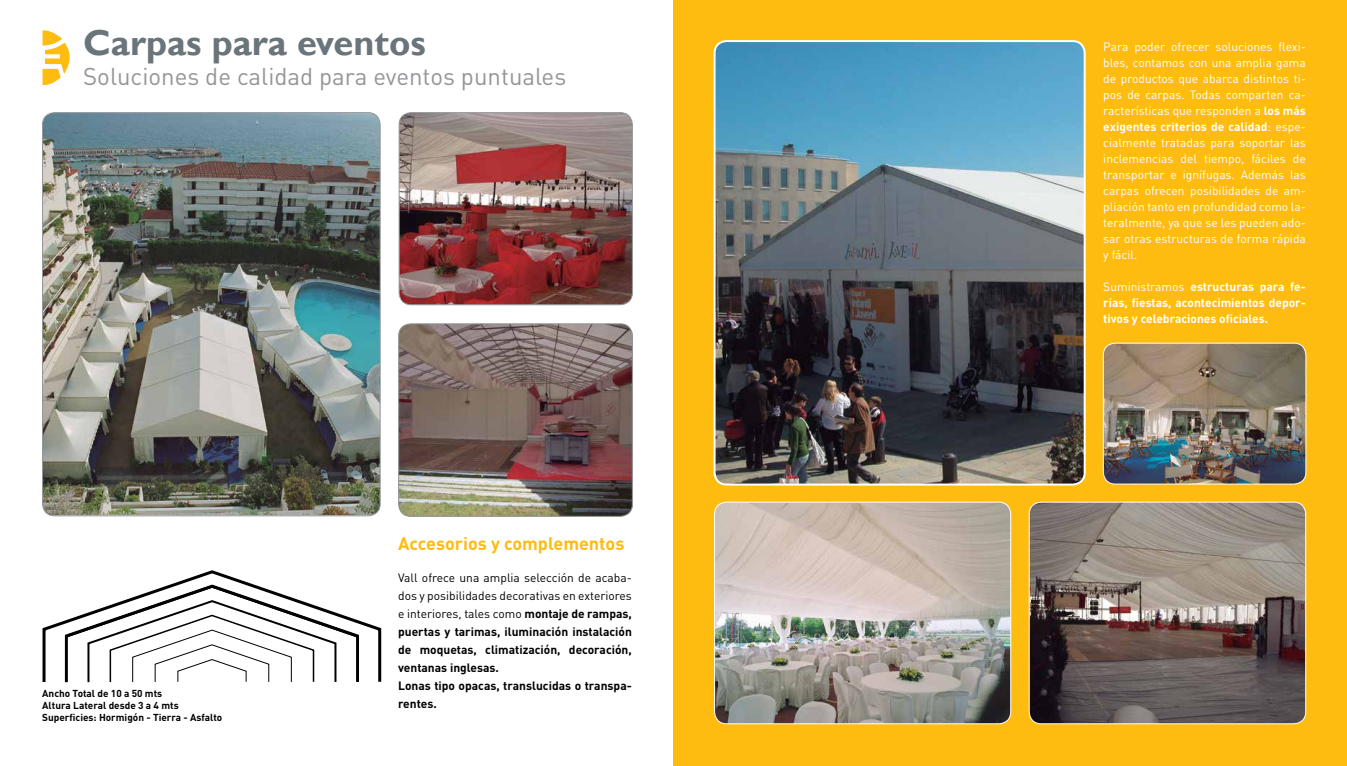
<style>
.page{position:relative;width:1347px;height:766px;background:#fff}
.page>*{position:absolute;margin:0;border:0;box-sizing:border-box;transform-origin:0 0}
.t1{font:700 36px "Gill Sans";color:#6a747b}
.t2{font:24px "DIN Pro";color:#939598}
.t3{font:700 18px "DIN Pro";color:#febc11}
.t4{font:12px/16px "DIN Pro";color:#fff;text-align:justify}
.t5{font:700 12px/18px "DIN Pro";color:#000}
.t6{font:700 12px/16px "DIN Pro";color:#fff;text-align:justify}
.t7{font:700 10px/12px "DIN Pro";color:#000}
.s1{font-weight:400}
.s2{font-weight:700}
</style>
<div class="page">
<div style="left:673px;top:0;width:673px;height:765px;background:#febc11"></div>
<img style="left:43px;top:114px;width:336px;height:401px">
<div style="left:42px;top:112px;width:339px;height:404px;border:1px solid #939598;border-radius:12px"></div>
<img style="left:714px;top:503px;width:296px;height:220px">
<div style="left:714px;top:501px;width:297px;height:223px;border:1px solid #fff;border-radius:12px"></div>
<img style="left:1030px;top:503px;width:275px;height:220px">
<div style="left:1028px;top:501px;width:278px;height:223px;border:1px solid #fff;border-radius:12px"></div>
<img style="left:400px;top:114px;width:232px;height:190px">
<div style="left:398px;top:112px;width:235px;height:193px;border:1px solid #939598;border-radius:12px"></div>
<svg style="left:43px;top:30px;width:27px;height:55px"></svg>
<img style="left:1104px;top:344px;width:201px;height:140px">
<div style="left:1102px;top:342px;width:204px;height:142px;border:1px solid #fff;border-radius:12px"></div>
<svg style="left:42px;top:570px;width:340px;height:113px"></svg>
<img style="left:398px;top:325px;width:234px;height:191px">
<div style="left:398px;top:323px;width:235px;height:193px;border:1px solid #939598;border-radius:12px"></div>
<img style="left:715px;top:41px;width:369px;height:443px">
<div style="left:713px;top:40px;width:372px;height:445px;border:2px solid #fff;border-radius:12px"></div>
<h1 class="t1" style="left:83px;top:21px;width:344px">Carpas para eventos</h1>
<h2 class="t2" style="left:83px;top:60px;width:484px">Soluciones de calidad para eventos puntuales</h2>
<p class="t7" style="left:42px;top:686px;width:182px">Ancho Total de 10 a 50 mts<br>Altura Lateral desde 3 a 4 mts<br>Superficies: Hormigón - Tierra - Asfalto</p>
<h3 class="t3" style="left:398px;top:531px;width:228px">Accesorios y complementos</h3>
<p class="t5" style="left:398px;top:568px;width:235px"><span class="s1">Vall ofrece una amplia selección de acaba&shy;dos y posibilidades decorativas en exteriores e interiores, tales como</span> montaje de rampas, puertas y tarimas, iluminación instalación de moquetas, climatización, decoración, ventanas inglesas.<br>Lonas tipo opacas, translucidas o transpa&shy;rentes.</p>
<p class="t4" style="left:1103px;top:38px;width:204px">Para poder ofrecer soluciones flexi&shy;bles, contamos con una amplia gama de productos que abarca distintos ti&shy;pos de carpas. Todas comparten ca&shy;racterísticas que responden a <span class="s2">los más exigentes criterios de calidad</span>: espe&shy;cialmente tratadas para soportar las inclemencias del tiempo, fáciles de transportar e ignífugas. Además las carpas ofrecen posibilidades de am&shy;pliación tanto en profundidad como la&shy;teralmente, ya que se les pueden ado&shy;sar otras estructuras de forma rápida y fácil.</p>
<p class="t6" style="left:1103px;top:278px;width:204px"><span class="s1">Suministramos</span> estructuras para fe&shy;rias, fiestas, acontecimientos depor&shy;tivos y celebraciones oficiales.</p>
</div>
